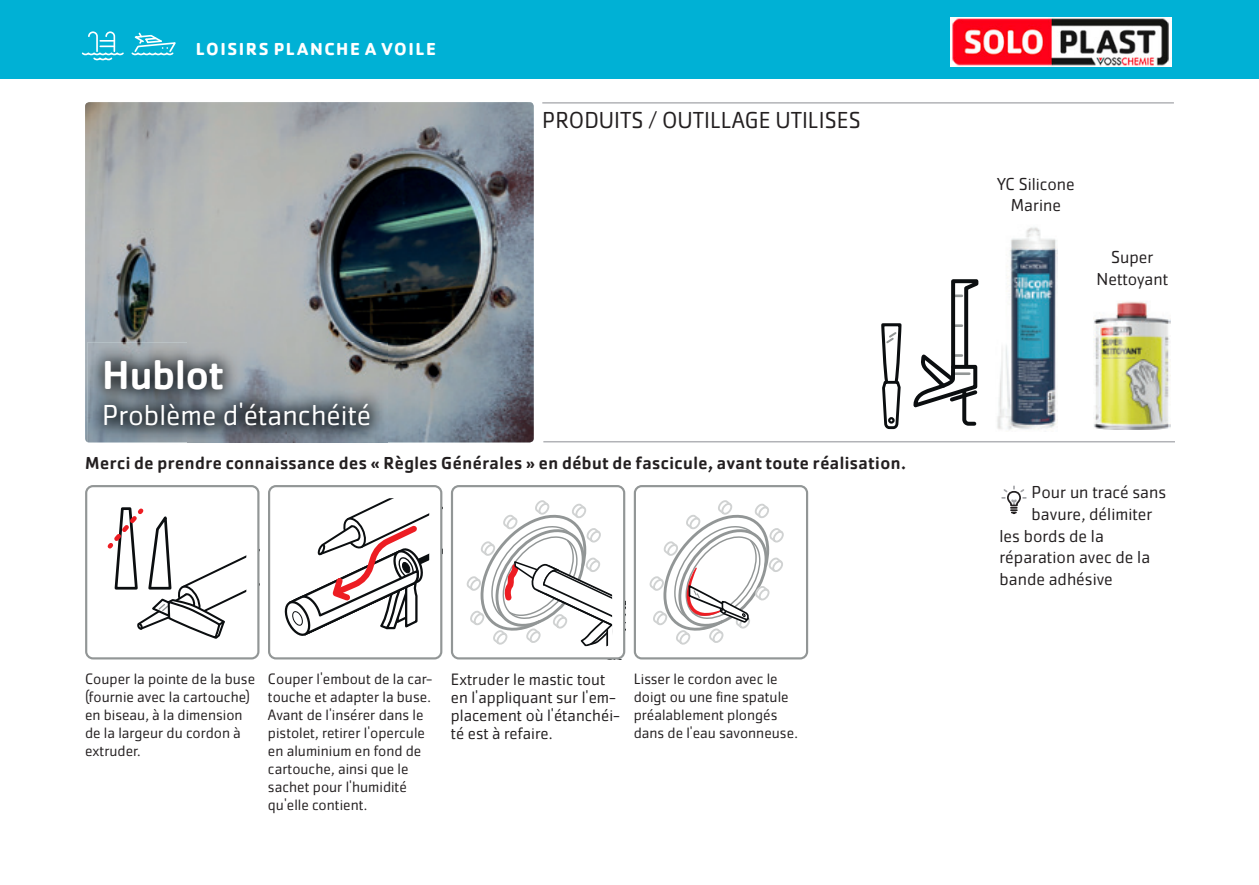
<style>
.page{position:relative;width:1259px;height:885px;background:#fff}
.page>*{position:absolute;margin:0;border:0;box-sizing:border-box;transform-origin:0 0}
.t1{font:500 42px "Cachet Pro";color:#fff}
.t2{font:300 30px "Cachet Pro";color:#fff}
.t3{font:300 24px "Cachet Pro";color:#231f20}
.t4{font:300 18px/21.6px "Cachet Pro";color:#231f20;text-align:center}
.t5{font:500 18px "Cachet Pro";letter-spacing:.03em;color:#231f20}
.t6{font:700 18px "Cachet Pro";letter-spacing:.085em;color:#fff}
.t7{font:300 17.1px/18px "Cachet Pro";color:#231f20}
.t8{font:300 15.6px/18px "Cachet Pro";color:#231f20}
</style>
<div class="page">
<div style="left:0;top:0;width:1259px;height:79px;background:#00b1d5"></div>
<svg style="left:81px;top:31px;width:95px;height:29px"></svg>
<hr style="left:543px;top:441px;width:632px;height:1px;background:#b2b3b7">
<svg style="left:1002px;top:486px;width:24px;height:28px"></svg>
<hr style="left:542px;top:102px;width:632px;height:2px;background:#b2b3b7">
<img style="left:1093px;top:302px;width:77px;height:128px">
<img style="left:997px;top:227px;width:60px;height:203px">
<svg style="left:85px;top:102px;width:449px;height:340px;background:#80878b"></svg>
<img style="left:85px;top:102px;width:4px;height:338px">
<img style="left:87px;top:342px;width:300px;height:101px">
<svg style="left:913px;top:279px;width:65px;height:147px"></svg>
<svg style="left:881px;top:323px;width:20px;height:106px"></svg>
<svg style="left:85px;top:485px;width:174px;height:174px"></svg>
<svg style="left:451px;top:485px;width:174px;height:174px"></svg>
<svg style="left:268px;top:485px;width:174px;height:174px"></svg>
<svg style="left:634px;top:485px;width:174px;height:174px"></svg>
<img style="left:950px;top:17px;width:221px;height:49px">
<p class="t6" style="left:196px;top:38px;width:241px">LOISIRS PLANCHE A VOILE</p>
<h1 class="t1" style="left:102px;top:351px;width:123px">Hublot</h1>
<h2 class="t2" style="left:102px;top:398px;width:271px">Problème d'étanchéité</h2>
<h3 class="t3" style="left:542px;top:106px;width:320px">PRODUITS / OUTILLAGE UTILISES</h3>
<p class="t5" style="left:85px;top:452px;width:822px">Merci de prendre connaissance des « Règles Générales » en début de fascicule, avant toute réalisation.</p>
<p class="t8" style="left:85px;top:669px;width:172px">Couper la pointe de la buse (fournie avec la cartouche) en biseau, à la dimension de la largeur du cordon à extruder.</p>
<p class="t8" style="left:268px;top:669px;width:166px">Couper l'embout de la car&shy;touche et adapter la buse.<br>Avant de l'insérer dans le pistolet, retirer l'opercule en aluminium en fond de cartouche, ainsi que le sachet pour l'humidité qu'elle contient.</p>
<p class="t8" style="left:634px;top:669px;width:166px">Lisser le cordon avec le doigt ou une fine spatule préalablement plongés dans de l'eau savonneuse.</p>
<p class="t7" style="left:451px;top:670px;width:171px">Extruder le mastic tout en l'appliquant sur l'em&shy;placement où l'étanchéi&shy;té est à refaire.</p>
<p class="t4" style="left:997px;top:173px;width:79px">YC Silicone<br>Marine</p>
<p class="t4" style="left:1096px;top:247px;width:73px">Super<br>Nettoyant</p>
<p class="t4" style="left:1031px;top:481px;width:136px">Pour un tracé sans</p>
<p class="t4" style="left:1031px;top:503px;width:122px">bavure, délimiter</p>
<p class="t4" style="left:999px;top:525px;width:106px">les bords de la</p>
<p class="t4" style="left:999px;top:546px;width:152px">réparation avec de la</p>
<p class="t4" style="left:999px;top:568px;width:115px">bande adhésive</p>
</div>
